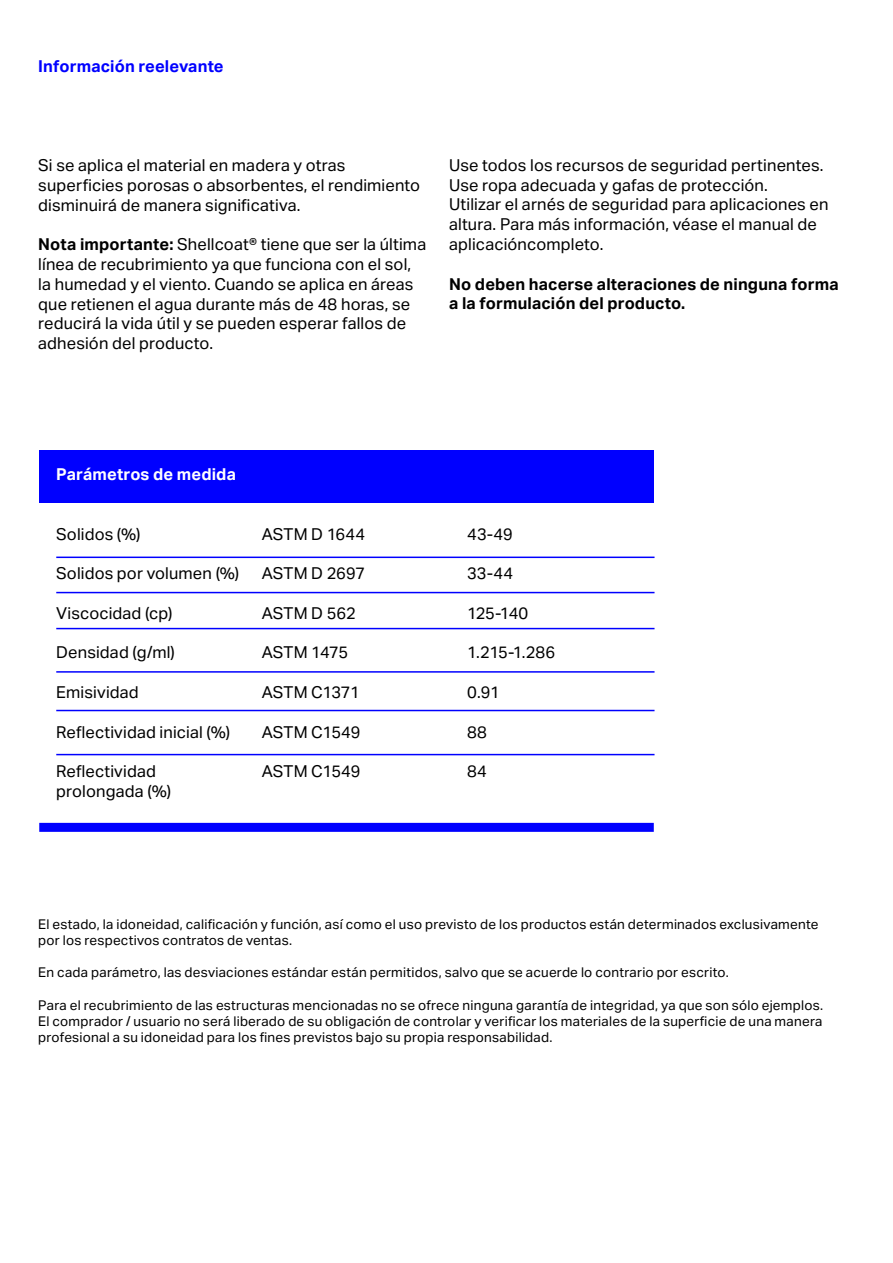
<style>
.page{position:relative;width:893px;height:1263px;background:#fff}
.page>*{position:absolute;margin:0;border:0;box-sizing:border-box;transform-origin:0 0}
.t1{font:16.5px/19.8px "Aktiv Grotesk";letter-spacing:.01em;color:#000}
.t2{font:700 16.5px/19.8px "Aktiv Grotesk";letter-spacing:.005em;color:#000}
.t3{font:700 16.5px "Aktiv Grotesk";letter-spacing:.005em;color:#00f}
.t4{font:700 16.5px "Aktiv Grotesk";letter-spacing:.01em;color:#fff}
.t5{font:16.5px "Aktiv Grotesk";letter-spacing:-.01em;color:#000}
.t6{font:16.5px "Aktiv Grotesk";letter-spacing:-.015em;color:#000}
.t7{font:13.5px/16.2px "Aktiv Grotesk";letter-spacing:.02em;color:#000}
.s1{font-weight:700}
</style>
<div class="page">
<div style="left:39px;top:450px;width:615px;height:52px;background:#00f"></div>
<hr style="left:56px;top:557px;width:598px;height:1px;background:#00f">
<hr style="left:56px;top:592px;width:598px;height:1px;background:#00f">
<hr style="left:56px;top:628px;width:598px;height:1px;background:#00f">
<hr style="left:56px;top:671px;width:598px;height:2px;background:#00f">
<hr style="left:56px;top:710px;width:598px;height:1px;background:#00f">
<hr style="left:56px;top:754px;width:598px;height:1px;background:#00f">
<div style="left:39px;top:823px;width:615px;height:9px;background:#00f"></div>
<p class="t3" style="left:38px;top:56px;width:187px">Información reelevante</p>
<p class="t1" style="left:38px;top:155px;width:383px">Si se aplica el material en madera y otras superficies porosas o absorbentes, el rendimiento disminuirá de manera significativa.</p>
<p class="t1" style="left:38px;top:234px;width:389px"><span class="s1">Nota importante:</span> Shellcoat® tiene que ser la última línea de recubrimiento ya que funciona con el sol, la humedad y el viento. Cuando se aplica en áreas que retienen el agua durante más de 48 horas, se reducirá la vida útil y se pueden esperar fallos de adhesión del producto.</p>
<p class="t1" style="left:449px;top:155px;width:381px">Use todos los recursos de seguridad pertinentes.<br>Use ropa adecuada y gafas de protección.<br>Utilizar el arnés de seguridad para aplicaciones en altura. Para más información, véase el manual de aplicacióncompleto.</p>
<p class="t2" style="left:449px;top:273px;width:391px">No deben hacerse alteraciones de ninguna forma a la formulación del producto.</p>
<p class="t4" style="left:56px;top:464px;width:181px">Parámetros de medida</p>
<p class="t1" style="left:56px;top:524px;width:86px">Solidos (%)</p>
<p class="t1" style="left:56px;top:563px;width:184px">Solidos por volumen (%)</p>
<p class="t1" style="left:56px;top:603px;width:118px">Viscocidad (cp)</p>
<p class="t1" style="left:56px;top:642px;width:120px">Densidad (g/ml)</p>
<p class="t1" style="left:56px;top:682px;width:84px">Emisividad</p>
<p class="t1" style="left:56px;top:722px;width:175px">Reflectividad inicial (%)</p>
<p class="t1" style="left:56px;top:761px;width:116px">Reflectividad prolongada (%)</p>
<p class="t1" style="left:262px;top:524px;width:105px">ASTM D 1644</p>
<p class="t1" style="left:262px;top:563px;width:105px">ASTM D 2697</p>
<p class="t1" style="left:262px;top:603px;width:96px">ASTM D 562</p>
<p class="t6" style="left:262px;top:643px;width:88px">ASTM 1475</p>
<p class="t5" style="left:262px;top:682px;width:100px">ASTM C1371</p>
<p class="t1" style="left:262px;top:722px;width:100px">ASTM C1549</p>
<p class="t1" style="left:262px;top:761px;width:100px">ASTM C1549</p>
<p class="t1" style="left:467px;top:524px;width:47px">43-49</p>
<p class="t1" style="left:467px;top:563px;width:48px">33-44</p>
<p class="t1" style="left:467px;top:603px;width:63px">125-140</p>
<p class="t1" style="left:467px;top:642px;width:90px">1.215-1.286</p>
<p class="t1" style="left:467px;top:682px;width:34px">0.91</p>
<p class="t1" style="left:467px;top:722px;width:21px">88</p>
<p class="t1" style="left:467px;top:761px;width:21px">84</p>
<p class="t7" style="left:38px;top:916px;width:782px">El estado, la idoneidad, calificación y función, así como el uso previsto de los productos están determinados exclusivamente por los respectivos contratos de ventas.</p>
<p class="t7" style="left:38px;top:964px;width:692px">En cada parámetro, las desviaciones estándar están permitidos, salvo que se acuerde lo contrario por escrito.</p>
<p class="t7" style="left:38px;top:997px;width:786px;text-align:justify">Para el recubrimiento de las estructuras mencionadas no se ofrece ninguna garantía de integridad, ya que son sólo ejemplos.<br>El comprador / usuario no será liberado de su obligación de controlar y verificar los materiales de la superficie de una manera profesional a su idoneidad para los fines previstos bajo su propia responsabilidad.</p>
</div>
